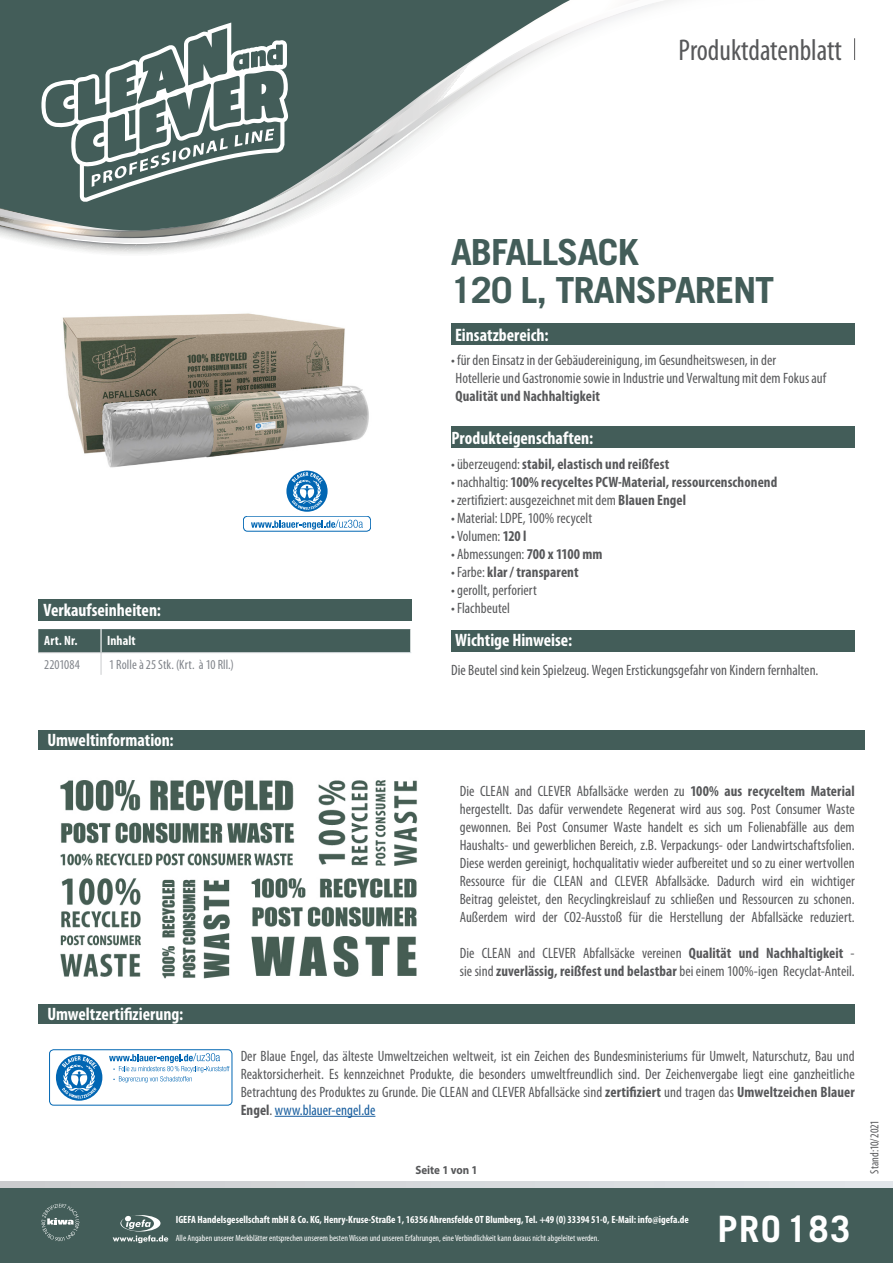
<style>
.page{position:relative;width:893px;height:1263px;background:#fff}
.page>*{position:absolute;margin:0;border:0;box-sizing:border-box;transform-origin:0 0}
.t1{font:700 36.45px "Trade Gothic";letter-spacing:.04em;color:#fff}
.t2{font:700 36px "Trade Gothic";letter-spacing:-.03em;color:#435d59;scale:1.06 1}
.t3{font:condensed 30.15px "Myriad Pro";color:#57585a;scale:.96 1}
.t4{font:700 condensed 18px "Myriad Pro";color:#fff}
.t5{font:condensed 15px/18px "Myriad Pro";letter-spacing:.005em;color:#57585a;text-align:justify}
.t6{font:700 condensed 15px "Myriad Pro";letter-spacing:.005em;color:#57585a}
.t7{font:condensed 13.5px "Myriad Pro";letter-spacing:.005em;color:#81858b}
.t8{font:700 condensed 13.5px "Myriad Pro";letter-spacing:.01em;color:#fff}
.t9{font:condensed 12px "Myriad Pro";color:#57585a}
.t10{font:700 12px "Myriad Pro";color:#57585a;scale:.92 1}
.t11{font:700 condensed 10.5px "Myriad Pro";color:#fff}
.t12{font:condensed 9px "Myriad Pro";color:#fff}
.s1{font-weight:400}
.s2{font-weight:700}
.s3{color:#175d9e}
</style>
<div class="page">
<svg style="left:39px;top:238px;width:207px;height:16px"></svg>
<svg style="left:11px;top:238px;width:120px;height:6px"></svg>
<svg style="left:613px;top:0;width:62px;height:20px"></svg>
<svg style="left:0;top:0;width:613px;height:238px"></svg>
<svg style="left:41px;top:23px;width:247px;height:179px"></svg>
<div style="left:0;top:1188px;width:893px;height:75px;background:#435d59"></div>
<svg style="left:113px;top:1215px;width:55px;height:28px"></svg>
<svg style="left:0;top:1181px;width:893px;height:6px;background:#d5d8db"></svg>
<div style="left:38px;top:600px;width:373px;height:21px;background:#435d59"></div>
<div style="left:451px;top:323px;width:404px;height:21px;background:#435d59"></div>
<svg style="left:854px;top:38px;width:1px;height:22px"></svg>
<div style="left:38px;top:629px;width:373px;height:23px;background:#435d59"></div>
<svg style="left:41px;top:1204px;width:38px;height:37px"></svg>
<div style="left:38px;top:730px;width:826px;height:20px;background:#435d59"></div>
<img style="left:60px;top:779px;width:358px;height:200px">
<div style="left:451px;top:426px;width:404px;height:22px;background:#435d59"></div>
<div style="left:451px;top:630px;width:404px;height:22px;background:#435d59"></div>
<img style="left:62px;top:313px;width:309px;height:205px">
<svg style="left:286px;top:471px;width:42px;height:41px"></svg>
<div style="left:243px;top:516px;width:128px;height:15px;border:1px solid #0166b3;border-radius:4px"></div>
<svg style="left:251px;top:519px;width:112px;height:10px"></svg>
<hr style="left:275px;top:1116px;width:100px;height:1px;background:#175d9e">
<div style="left:49px;top:1049px;width:183px;height:56px;border:1px solid #0166b3;border-radius:4px"></div>
<svg style="left:56px;top:1054px;width:46px;height:47px"></svg>
<svg style="left:109px;top:1053px;width:121px;height:30px"></svg>
<div style="left:38px;top:1004px;width:817px;height:20px;background:#435d59"></div>
<p class="t3" style="left:679px;top:32px;width:172px">Produktdatenblatt</p>
<p class="t4" style="left:44px;top:599px;width:119px">Verkaufseinheiten:</p>
<p class="t8" style="left:44px;top:632px;width:35px">Art. Nr.</p>
<p class="t8" style="left:107px;top:632px;width:30px">Inhalt</p>
<p class="t7" style="left:44px;top:656px;width:37px">2201084</p>
<p class="t7" style="left:109px;top:656px;width:126px">1 Rolle à 25 Stk. (Krt. à 10 Rll.)</p>
<p class="t2" style="left:451px;top:230px;width:179px">ABFALLSACK</p>
<p class="t2" style="left:451px;top:268px;width:307px">120 L, TRANSPARENT</p>
<p class="t4" style="left:455px;top:323px;width:95px">Einsatzbereich:</p>
<p class="t5" style="left:451px;top:351px;width:327px">• für den Einsatz in der Gebäudereinigung, im Gesundheitswesen, in der</p>
<p class="t5" style="left:456px;top:369px;width:372px">Hotellerie und Gastronomie sowie in Industrie und Verwaltung mit dem Fokus auf</p>
<p class="t6" style="left:456px;top:386px;width:146px">Qualität und Nachhaltigkeit</p>
<p class="t4" style="left:452px;top:426px;width:143px">Produkteigenschaften:</p>
<p class="t6" style="left:451px;top:454px;width:220px"><span class="s1">• überzeugend:</span> stabil, elastisch und reißfest</p>
<p class="t6" style="left:451px;top:472px;width:328px"><span class="s1">• nachhaltig:</span> 100% recyceltes PCW-Material, ressourcenschonend</p>
<p class="t5" style="left:451px;top:490px;width:237px">• zertifiziert: ausgezeichnet mit dem <span class="s2">Blauen Engel</span></p>
<p class="t5" style="left:451px;top:508px;width:143px">• Material: LDPE, 100% recycelt</p>
<p class="t5" style="left:451px;top:526px;width:77px">• Volumen: <span class="s2">120 l</span></p>
<p class="t5" style="left:451px;top:544px;width:153px">• Abmessungen: <span class="s2">700 x 1100 mm</span></p>
<p class="t6" style="left:451px;top:562px;width:129px"><span class="s1">• Farbe:</span> klar / transparent</p>
<p class="t5" style="left:451px;top:580px;width:87px">• gerollt, perforiert</p>
<p class="t5" style="left:451px;top:598px;width:61px">• Flachbeutel</p>
<p class="t4" style="left:455px;top:629px;width:118px">Wichtige Hinweise:</p>
<p class="t5" style="left:451px;top:661px;width:369px">Die Beutel sind kein Spielzeug. Wegen Erstickungsgefahr von Kindern fernhalten.</p>
<p class="t4" style="left:47px;top:729px;width:128px">Umweltinformation:</p>
<p class="t4" style="left:47px;top:1003px;width:137px">Umweltzertifizierung:</p>
<p class="t5" style="left:460px;top:782px;width:396px">Die CLEAN and CLEVER Abfallsäcke werden zu <span class="s2">100% aus recyceltem Material </span>hergestellt. Das dafür verwendete Regenerat wird aus sog. Post Consumer Waste gewonnen. Bei Post Consumer Waste handelt es sich um Folienabfälle aus dem Haushalts- und gewerblichen Bereich, z.B. Verpackungs- oder Landwirtschaftsfolien.<br>Diese werden gereinigt, hochqualitativ wieder aufbereitet und so zu einer wertvollen Ressource für die CLEAN and CLEVER Abfallsäcke. Dadurch wird ein wichtiger Beitrag geleistet, den Recyclingkreislauf zu schließen und Ressourcen zu schonen.<br>Außerdem wird der CO2-Ausstoß für die Herstellung der Abfallsäcke reduziert.</p>
<p class="t5" style="left:460px;top:944px;width:396px">Die CLEAN and CLEVER Abfallsäcke vereinen <span class="s2">Qualität und Nachhaltigkeit</span> -</p>
<p class="t5" style="left:460px;top:962px;width:396px">sie sind <span class="s2">zuverlässig, reißfest und belastbar</span> bei einem 100%-igen Recyclat-Anteil.</p>
<p class="t5" style="left:241px;top:1046px;width:615px">Der Blaue Engel, das älteste Umweltzeichen weltweit, ist ein Zeichen des Bundesministeriums für Umwelt, Naturschutz, Bau und Reaktorsicherheit. Es kennzeichnet Produkte, die besonders umweltfreundlich sind. Der Zeichenvergabe liegt eine ganzheitliche Betrachtung des Produktes zu Grunde. Die CLEAN and CLEVER Abfallsäcke sind <span class="s2">zertifiziert</span> und tragen das <span class="s2">Umweltzeichen Blauer Engel</span>. <span class="s3">www.blauer-engel.de</span></p>
<p class="t10" style="left:415px;top:1162px;width:69px">Seite 1 von 1</p>
<p class="t9" style="left:867px;top:1174px;width:55px;rotate:-90deg">Stand:10/2021</p>
<p class="t11" style="left:176px;top:1212px;width:515px">IGEFA Handelsgesellschaft mbH &amp; Co. KG, Henry-Kruse-Straße 1, 16356 Ahrensfelde OT Blumberg, Tel. +49 (0) 33394 51-0, E-Mail: info@igefa.de</p>
<p class="t12" style="left:176px;top:1233px;width:425px">Alle Angaben unserer Merkblätter entsprechen unserem besten Wissen und unseren Erfahrungen, eine Verbindlichkeit kann daraus nicht abgeleitet werden.</p>
<p class="t1" style="left:717px;top:1206px;width:134px">PRO 183</p>
</div>
